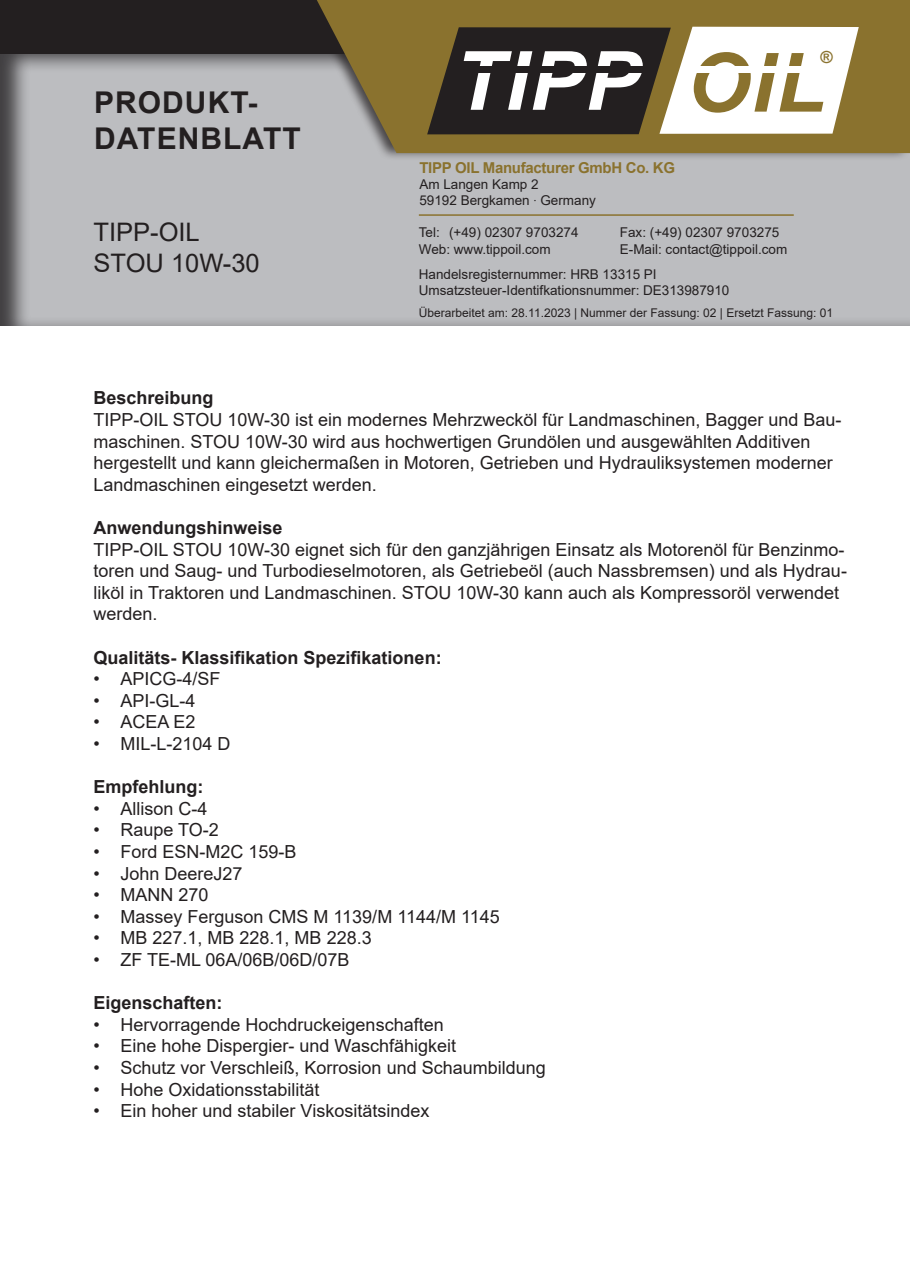
<style>
.page{position:relative;width:910px;height:1280px;background:#fff}
.page>*{position:absolute;margin:0;border:0;box-sizing:border-box;transform-origin:0 0}
.t1{font:italic 700 81.75px "Arial";letter-spacing:.015em;color:#fff}
.t2{font:700 30px/36px "Arial";letter-spacing:.035em;color:#231f20}
.t3{font:25.5px "Arial";color:#231f20}
.t4{font:18px/21.6px "Arial";color:#231f20}
.t5{font:700 18px "Arial";color:#231f20}
.t6{font:700 16.65px "Arial";color:#8a722e}
.t7{font:700 15px "Arial";letter-spacing:-.02em;color:#8a722e}
.t8{font:13.5px/16.4px "Arial";color:#231f20}
.t9{font:12px "Arial";color:#231f20}
.s1{color:#8a722e}
.s2{font-family:"Helvetica Neue LT Std";font-weight:100;font-stretch:condensed}
</style>
<div class="page">
<div style="left:0;top:52px;width:910px;height:276px;background:#231f20;opacity:.75"></div>
<div style="left:0;top:0;width:910px;height:53px;background:#231f20"></div>
<div style="left:300px;top:0;width:610px;height:161px;background:#231f20;opacity:.75"></div>
<svg style="left:317px;top:0;width:593px;height:153px;background:#8b773c"></svg>
<svg style="left:427px;top:27px;width:432px;height:107px"></svg>
<div style="left:454px;top:51px;width:183px;height:77px;background:#231f20"></div>
<div style="left:477px;top:66px;width:171px;height:7px;background:#231f20"></div>
<div style="left:694px;top:66px;width:109px;height:6px;background:#fff"></div>
<hr style="left:419px;top:214px;width:375px;height:2px;background:#8a722e">
<h2 class="t2" style="left:94px;top:85px;width:208px">PRODUKT-<br>DATENBLATT</h2>
<p class="t3" style="left:94px;top:215px;width:108px">TIPP-OIL</p>
<p class="t3" style="left:94px;top:245px;width:168px">STOU 10W-30</p>
<h1 class="t1" style="left:454px;top:27px;width:373px">TIPP <span class="s1">OIL</span></h1>
<p class="t6" style="left:820px;top:47px;width:14px">®</p>
<p class="t7" style="left:419px;top:157px;width:257px">TIPP OIL Manufacturer GmbH Co. KG</p>
<p class="t8" style="left:419px;top:176px;width:178px">Am Langen Kamp 2<br>59192 Bergkamen <span class="s2">·</span> Germany</p>
<p class="t8" style="left:419px;top:224px;width:161px">Tel: (+49) 02307 9703274</p>
<p class="t8" style="left:620px;top:224px;width:161px">Fax: (+49) 02307 9703275</p>
<p class="t8" style="left:419px;top:240px;width:133px">Web: www.tippoil.com</p>
<p class="t8" style="left:419px;top:236px;width:370px;line-height:25.2px;text-indent:201px">E-Mail: contact@tippoil.com<br>Handelsregisternummer: HRB 13315 PI</p>
<p class="t8" style="left:419px;top:282px;width:312px">Umsatzsteuer-Identifkationsnummer: DE313987910</p>
<p class="t9" style="left:419px;top:305px;width:416px">Überarbeitet am: 28.11.2023 | Nummer der Fassung: 02 | Ersetzt Fassung: 01</p>
<p class="t5" style="left:94px;top:385px;width:122px">Beschreibung</p>
<p class="t4" style="left:94px;top:409px;width:750px">TIPP-OIL STOU 10W-30 ist ein modernes Mehrzwecköl für Landmaschinen, Bagger und Bau&shy;maschinen. STOU 10W-30 wird aus hochwertigen Grundölen und ausgewählten Additiven hergestellt und kann gleichermaßen in Motoren, Getrieben und Hydrauliksystemen moderner Landmaschinen eingesetzt werden.</p>
<p class="t5" style="left:94px;top:515px;width:191px">Anwendungshinweise</p>
<p class="t4" style="left:94px;top:538px;width:755px">TIPP-OIL STOU 10W-30 eignet sich für den ganzjährigen Einsatz als Motorenöl für Benzinmo&shy;toren und Saug- und Turbodieselmotoren, als Getriebeöl (auch Nassbremsen) und als Hydrau&shy;liköl in Traktoren und Landmaschinen. STOU 10W-30 kann auch als Kompressoröl verwendet werden.</p>
<p class="t5" style="left:94px;top:644px;width:350px">Qualitäts- Klassifikation Spezifikationen:</p>
<p class="t4" style="left:94px;top:668px;width:129px">• APICG-4/SF</p>
<p class="t4" style="left:94px;top:689px;width:104px">• API-GL-4</p>
<p class="t4" style="left:94px;top:711px;width:104px">• ACEA E2</p>
<p class="t4" style="left:94px;top:733px;width:139px">• MIL-L-2104 D</p>
<p class="t5" style="left:94px;top:774px;width:111px">Empfehlung:</p>
<p class="t4" style="left:94px;top:797px;width:116px">• Allison C-4</p>
<p class="t4" style="left:94px;top:819px;width:127px">• Raupe TO-2</p>
<p class="t4" style="left:94px;top:841px;width:205px">• Ford ESN-M2C 159-B</p>
<p class="t4" style="left:94px;top:862px;width:151px">• John DeereJ27</p>
<p class="t4" style="left:94px;top:884px;width:117px">• MANN 270</p>
<p class="t4" style="left:94px;top:905px;width:408px">• Massey Ferguson CMS M 1139/M 1144/M 1145</p>
<p class="t4" style="left:94px;top:927px;width:280px">• MB 227.1, MB 228.1, MB 228.3</p>
<p class="t4" style="left:94px;top:949px;width:258px">• ZF TE-ML 06A/06B/06D/07B</p>
<p class="t5" style="left:94px;top:990px;width:131px">Eigenschaften:</p>
<p class="t4" style="left:94px;top:1013px;width:352px">• Hervorragende Hochdruckeigenschaften</p>
<p class="t4" style="left:94px;top:1035px;width:364px">• Eine hohe Dispergier- und Waschfähigkeit</p>
<p class="t4" style="left:94px;top:1057px;width:454px">• Schutz vor Verschleiß, Korrosion und Schaumbildung</p>
<p class="t4" style="left:94px;top:1078px;width:228px">• Hohe Oxidationsstabilität</p>
<p class="t4" style="left:94px;top:1100px;width:337px">• Ein hoher und stabiler Viskositätsindex</p>
</div>
